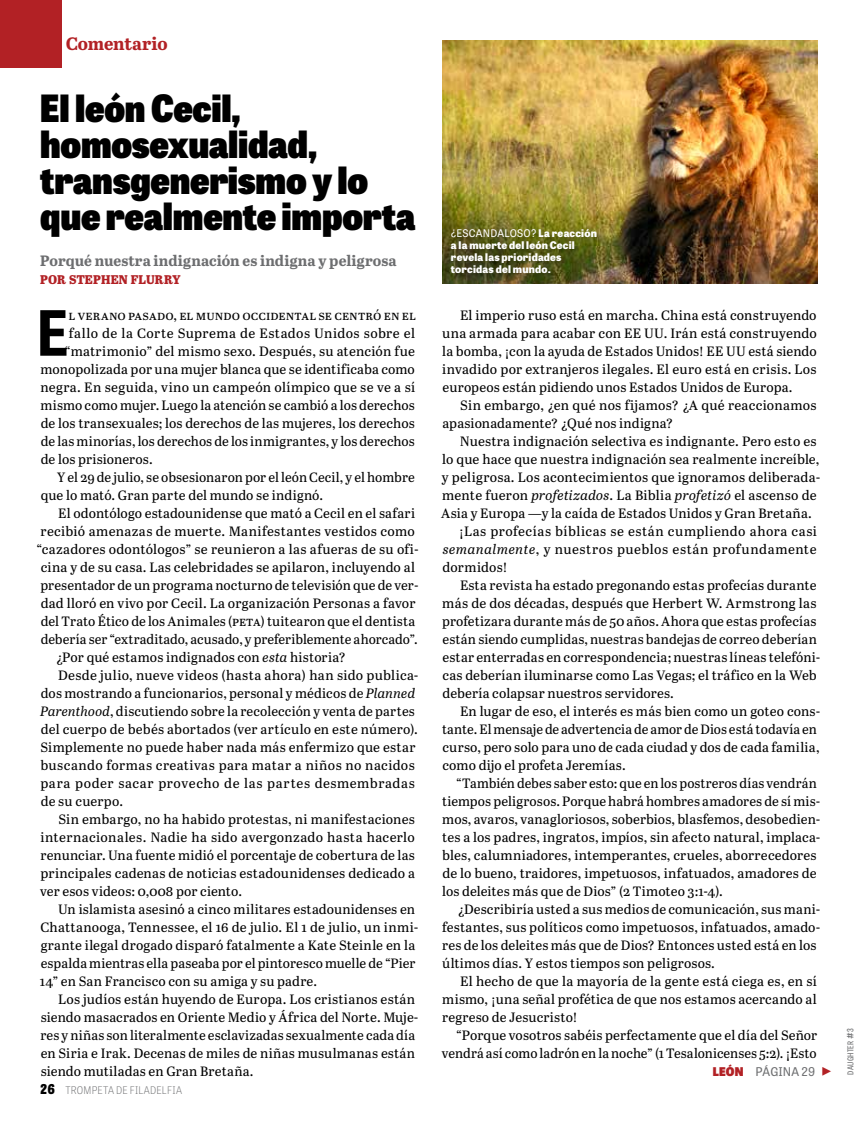
<style>
.page{position:relative;width:864px;height:1134px;background:#fff}
.page>*{position:absolute;margin:0;border:0;box-sizing:border-box;transform-origin:0 0}
.t1{font:700 62.1px "Tablet Gothic Narrow";color:#000}
.t2{font:800 37.5px/36px "Tablet Gothic Narrow";letter-spacing:-.005em;color:#000}
.t3{font:700 18px "Abril Text";letter-spacing:-.015em;color:#b22125}
.t4{font:700 15px "Abril Text";letter-spacing:.005em;color:#6d6e70}
.t5{font:13.5px/18px "Abril Text";letter-spacing:.005em;color:#000;text-align:justify}
.t6{font:12.6px "Abril Titling Eb";letter-spacing:.005em;color:#b22125}
.t7{font:12px "Tablet Gothic";letter-spacing:.005em;color:#6d6e70}
.t8{font:800 10.5px/12px "Tablet Gothic";letter-spacing:.02em;color:#fff}
.t9{font:100 10.5px "Tablet Gothic Narrow";letter-spacing:.02em;color:#6d6e70}
.t10{font:8.1px "Tablet Gothic Condensed";letter-spacing:.025em;color:#6d6e70;scale:1.04 1}
.s1{font-style:italic}
.s2{font-weight:800;font-size:13.5px;color:#000}
.s3{font-weight:400}
.s4{font-weight:800;color:#b22125}
.s5{color:#b22125}
.s6{font-size:11.55px}
.s7{font-size:8.7px}
</style>
<div class="page">
<div style="left:0;top:0;width:61px;height:68px;background:#b22125"></div>
<img style="left:442px;top:40px;width:376px;height:244px">
<div style="left:449px;top:227px;width:155px;height:54px;background:#000;opacity:.33"></div>
<h3 class="t3" style="left:66px;top:30px;width:103px">Comentario</h3>
<h2 class="t2" style="left:40px;top:88px;width:377px">El león Cecil, homosexualidad, transgenerismo y lo que realmente importa</h2>
<p class="t4" style="left:40px;top:249px;width:358px">Porqué nuestra indignación es indigna y peligrosa</p>
<p class="t6" style="left:40px;top:270px;width:142px">POR STEPHEN FLURRY</p>
<h1 class="t1" style="left:36px;top:290px;width:34px">E</h1>
<p class="t5" style="left:69px;top:305px;width:349px">l verano pasado, el mundo occidental se centró en el</p>
<p class="t5" style="left:69px;top:323px;width:348px">fallo de la Corte Suprema de Estados Unidos sobre el</p>
<p class="t5" style="left:65px;top:341px;width:351px">“matrimonio” del mismo sexo. Después, su atención fue</p>
<p class="t5" style="left:41px;top:359px;width:376px">monopolizada por una mujer blanca que se identificaba como</p>
<p class="t5" style="left:40px;top:377px;width:376px">negra. En seguida, vino un campeón olímpico que se ve a sí</p>
<p class="t5" style="left:41px;top:395px;width:376px">mismo como mujer. Luego la atención se cambió a los derechos</p>
<p class="t5" style="left:41px;top:413px;width:376px">de los transexuales; los derechos de las mujeres, los derechos</p>
<p class="t5" style="left:41px;top:431px;width:376px">de las minorías, los derechos de los inmigrantes, y los derechos</p>
<p class="t5" style="left:41px;top:449px;width:114px">de los prisioneros.</p>
<p class="t5" style="left:57px;top:467px;width:359px">Y el 29 de julio, se obsesionaron por el león Cecil, y el hombre</p>
<p class="t5" style="left:41px;top:485px;width:284px">que lo mató. Gran parte del mundo se indignó.</p>
<p class="t5" style="left:58px;top:503px;width:358px">El odontólogo estadounidense que mató a Cecil en el safari</p>
<p class="t5" style="left:41px;top:521px;width:376px">recibió amenazas de muerte. Manifestantes vestidos como</p>
<p class="t5" style="left:36px;top:539px;width:384px">“cazadores odontólogos” se reunieron a las afueras de su ofi-</p>
<p class="t5" style="left:41px;top:557px;width:376px">cina y de su casa. Las celebridades se apilaron, incluyendo al</p>
<p class="t5" style="left:40px;top:575px;width:380px">presentador de un programa nocturno de televisión que de ver-</p>
<p class="t5" style="left:41px;top:593px;width:376px">dad lloró en vivo por Cecil. La organización Personas a favor</p>
<p class="t5" style="left:41px;top:611px;width:376px">del Trato Ético de los Animales (peta) tuitearon que el dentista</p>
<p class="t5" style="left:41px;top:629px;width:378px">debería ser “extraditado, acusado, y preferiblemente ahorcado”.</p>
<p class="t5" style="left:56px;top:647px;width:291px">¿Por qué estamos indignados con <span class="s1">esta</span> historia?</p>
<p class="t5" style="left:58px;top:665px;width:362px">Desde julio, nueve videos (hasta ahora) han sido publica-</p>
<p class="t5" style="left:41px;top:683px;width:376px">dos mostrando a funcionarios, personal y médicos de <span class="s1">Planned</span></p>
<p class="t5" style="left:40px;top:701px;width:376px"><span class="s1">Parenthood</span>, discutiendo sobre la recolección y venta de partes</p>
<p class="t5" style="left:41px;top:719px;width:379px">del cuerpo de bebés abortados (ver artículo en este número).</p>
<p class="t5" style="left:41px;top:737px;width:377px">Simplemente no puede haber nada más enfermizo que estar</p>
<p class="t5" style="left:40px;top:755px;width:376px">buscando formas creativas para matar a niños no nacidos</p>
<p class="t5" style="left:40px;top:773px;width:376px">para poder sacar provecho de las partes desmembradas</p>
<p class="t5" style="left:41px;top:791px;width:84px">de su cuerpo.</p>
<p class="t5" style="left:59px;top:809px;width:358px">Sin embargo, no ha habido protestas, ni manifestaciones</p>
<p class="t5" style="left:40px;top:827px;width:376px">internacionales. Nadie ha sido avergonzado hasta hacerlo</p>
<p class="t5" style="left:41px;top:845px;width:376px">renunciar. Una fuente midió el porcentaje de cobertura de las</p>
<p class="t5" style="left:40px;top:863px;width:376px">principales cadenas de noticias estadounidenses dedicado a</p>
<p class="t5" style="left:40px;top:881px;width:203px">ver esos videos: 0,008 por ciento.</p>
<p class="t5" style="left:58px;top:899px;width:359px">Un islamista asesinó a cinco militares estadounidenses en</p>
<p class="t5" style="left:40px;top:917px;width:380px">Chattanooga, Tennessee, el 16 de julio. El 1 de julio, un inmi-</p>
<p class="t5" style="left:41px;top:935px;width:376px">grante ilegal drogado disparó fatalmente a Kate Steinle en la</p>
<p class="t5" style="left:41px;top:953px;width:376px">espalda mientras ella paseaba por el pintoresco muelle de “Pier</p>
<p class="t5" style="left:40px;top:971px;width:279px">14” en San Francisco con su amiga y su padre.</p>
<p class="t5" style="left:58px;top:989px;width:358px">Los judíos están huyendo de Europa. Los cristianos están</p>
<p class="t5" style="left:41px;top:1007px;width:379px">siendo masacrados en Oriente Medio y África del Norte. Muje-</p>
<p class="t5" style="left:41px;top:1025px;width:376px">res y niñas son literalmente esclavizadas sexualmente cada día</p>
<p class="t5" style="left:41px;top:1043px;width:376px">en Siria e Irak. Decenas de miles de niñas musulmanas están</p>
<p class="t5" style="left:41px;top:1061px;width:214px">siendo mutiladas en Gran Bretaña.</p>
<p class="t9" style="left:40px;top:1083px;width:143px"><span class="s2">26</span> TROMPETA DE FILADELFIA</p>
<p class="t8" style="left:451px;top:227px;width:147px"><sup>¿</sup><span class="s3">ESCANDALOSO?</span> La reacción a la muerte del león Cecil revela las prioridades torcidas del mundo.</p>
<p class="t5" style="left:442px;top:305px;width:376px;text-indent:18px">El imperio ruso está en marcha. China está construyendo una armada para acabar con EE UU. Irán está construyendo la bomba, ¡con la ayuda de Estados Unidos! EE UU está siendo invadido por extranjeros ilegales. El euro está en crisis. Los europeos están pidiendo unos Estados Unidos de Europa.</p>
<p class="t5" style="left:442px;top:395px;width:376px;text-indent:18px">Sin embargo, ¿en qué nos fijamos? ¿A qué reaccionamos apasionadamente? ¿Qué nos indigna?</p>
<p class="t5" style="left:460px;top:431px;width:358px">Nuestra indignación selectiva es indignante. Pero esto es</p>
<p class="t5" style="left:442px;top:449px;width:379px">lo que hace que nuestra indignación sea realmente increíble,</p>
<p class="t5" style="left:442px;top:467px;width:380px">y peligrosa. Los acontecimientos que ignoramos deliberada-</p>
<p class="t5" style="left:442px;top:485px;width:376px">mente fueron <span class="s1">profetizados</span>. La Biblia <span class="s1">profetizó</span> el ascenso de</p>
<p class="t5" style="left:441px;top:503px;width:372px">Asia y Europa —y la caída de Estados Unidos y Gran Bretaña.</p>
<p class="t5" style="left:459px;top:521px;width:360px">¡Las profecías bíblicas se están cumpliendo ahora casi</p>
<p class="t5" style="left:443px;top:539px;width:375px"><span class="s1">semanalmente</span>, y nuestros pueblos están profundamente</p>
<p class="t5" style="left:443px;top:557px;width:67px">dormidos!</p>
<p class="t5" style="left:460px;top:575px;width:358px">Esta revista ha estado pregonando estas profecías durante</p>
<p class="t5" style="left:442px;top:593px;width:376px">más de dos décadas, después que Herbert W. Armstrong las</p>
<p class="t5" style="left:442px;top:611px;width:376px">profetizara durante más de 50 años. Ahora que estas profecías</p>
<p class="t5" style="left:443px;top:629px;width:376px">están siendo cumplidas, nuestras bandejas de correo deberían</p>
<p class="t5" style="left:443px;top:647px;width:379px">estar enterradas en correspondencia; nuestras líneas telefóni-</p>
<p class="t5" style="left:443px;top:665px;width:376px">cas deberían iluminarse como Las Vegas; el tráfico en la Web</p>
<p class="t5" style="left:443px;top:683px;width:233px">debería colapsar nuestros servidores.</p>
<p class="t5" style="left:460px;top:701px;width:362px">En lugar de eso, el interés es más bien como un goteo cons-</p>
<p class="t5" style="left:442px;top:719px;width:376px">tante. El mensaje de advertencia de amor de Dios está todavía en</p>
<p class="t5" style="left:443px;top:737px;width:379px">curso, pero solo para uno de cada ciudad y dos de cada familia,</p>
<p class="t5" style="left:443px;top:755px;width:185px">como dijo el profeta Jeremías.</p>
<p class="t5" style="left:456px;top:773px;width:362px">“También debes saber esto: que en los postreros días vendrán</p>
<p class="t5" style="left:442px;top:791px;width:380px">tiempos peligrosos. Porque habrá hombres amadores de sí mis-</p>
<p class="t5" style="left:442px;top:809px;width:379px">mos, avaros, vanagloriosos, soberbios, blasfemos, desobedien-</p>
<p class="t5" style="left:442px;top:827px;width:380px">tes a los padres, ingratos, impíos, sin afecto natural, implaca-</p>
<p class="t5" style="left:442px;top:845px;width:376px">bles, calumniadores, intemperantes, crueles, aborrecedores</p>
<p class="t5" style="left:443px;top:863px;width:376px">de lo bueno, traidores, impetuosos, infatuados, amadores de</p>
<p class="t5" style="left:442px;top:881px;width:282px">los deleites más que de Dios” (2 Timoteo 3:1-4).</p>
<p class="t5" style="left:458px;top:899px;width:364px">¿Describiría usted a sus medios de comunicación, sus mani-</p>
<p class="t5" style="left:442px;top:917px;width:380px">festantes, sus políticos como impetuosos, infatuados, amado-</p>
<p class="t5" style="left:442px;top:935px;width:376px">res de los deleites más que de Dios? Entonces usted está en los</p>
<p class="t5" style="left:442px;top:953px;width:274px">últimos días. Y estos tiempos son peligrosos.</p>
<p class="t5" style="left:460px;top:971px;width:358px">El hecho de que la mayoría de la gente está ciega es, en sí</p>
<p class="t5" style="left:442px;top:989px;width:376px">mismo, ¡una señal profética de que nos estamos acercando al</p>
<p class="t5" style="left:442px;top:1007px;width:137px">regreso de Jesucristo!</p>
<p class="t5" style="left:456px;top:1025px;width:363px">“Porque vosotros sabéis perfectamente que el día del Señor</p>
<p class="t5" style="left:442px;top:1043px;width:376px">vendrá así como ladrón en la noche” (1 Tesalonicenses 5:2). ¡Esto</p>
<p class="t7" style="left:713px;top:1063px;width:120px"><span class="s4">LEÓN</span> PÁGINA 29 <span class="s5">◆</span></p>
<p class="t10" style="left:845px;top:1075px;width:46px;rotate:-90deg">daughter <span class="s6">#</span><span class="s7">3</span></p>
</div>
